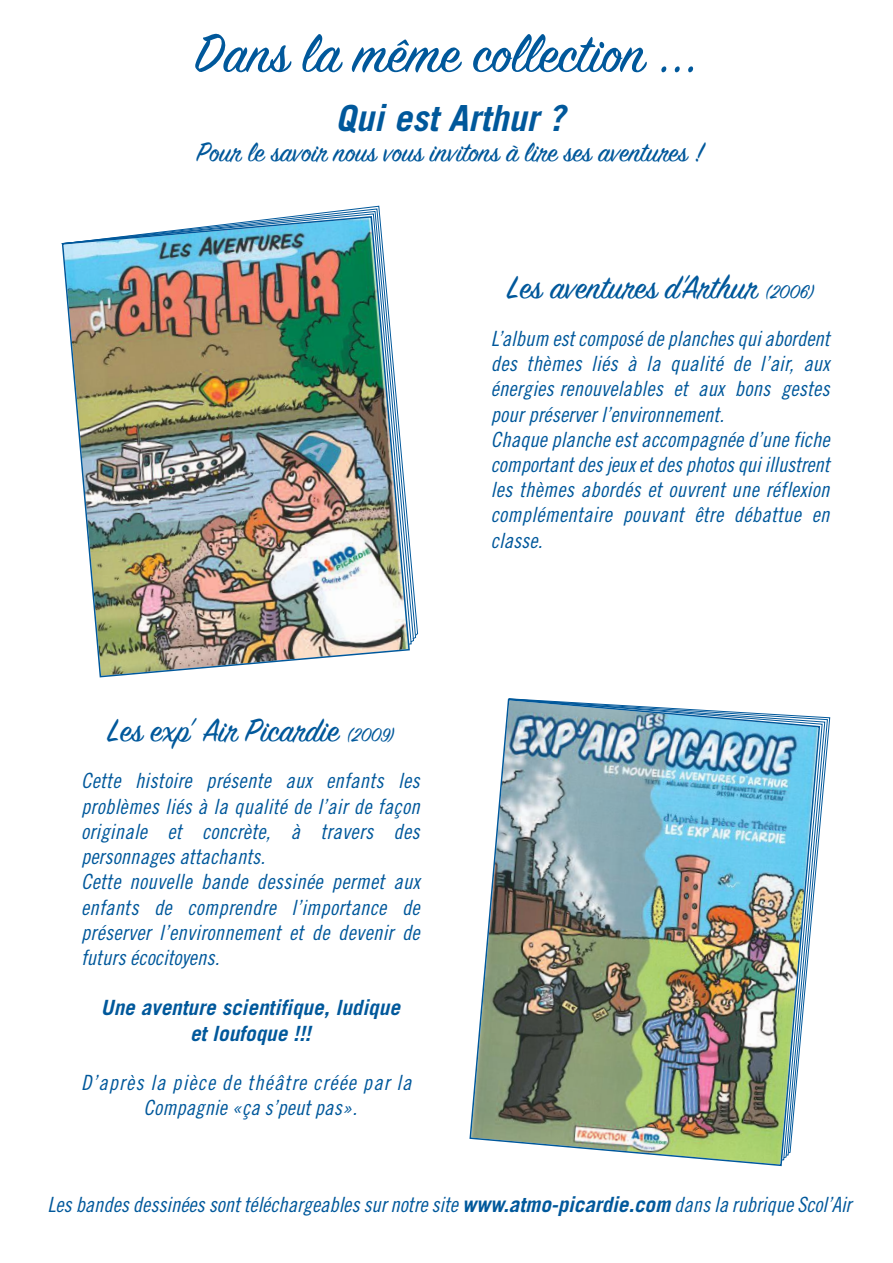
<style>
.page{position:relative;width:893px;height:1263px;background:#fff}
.page>*{position:absolute;margin:0;border:0;box-sizing:border-box;transform-origin:0 0}
.t1{font:60px "Sign Painter House Script";color:#00589b}
.t2{font:36px "Sign Painter House Script";color:#00589b}
.t3{font:italic 700 36px "Trade Gothic";letter-spacing:.005em;color:#00589b}
.t4{font:30px "Sign Painter House Script";color:#00589b}
.t5{font:21px/25.2px "Trade Gothic Cond Eighteen Obl";letter-spacing:.01em;color:#00589b}
.t6{font:21px/25.2px "Trade Gothic Cond Eighteen Obl";letter-spacing:.05em;color:#00589b;text-align:center}
.t7{font:italic 700 21px/25.2px "Trade Gothic";letter-spacing:.005em;color:#00589b;text-align:center}
.s1{font-size:21px}
.s2{font-family:"Trade Gothic";font-weight:700;font-style:italic}
</style>
<div class="page">
<svg style="left:469px;top:699px;width:314px;height:468px"></svg>
<svg style="left:301px;top:205px;width:117px;height:431px"></svg>
<img style="left:61px;top:215px;width:350px;height:463px">
<img style="left:508px;top:698px;width:322px;height:456px">
<h1 class="t1" style="left:194px;top:15px;width:505px">Dans la même collection ...</h1>
<h2 class="t3" style="left:336px;top:105px;width:231px">Qui est Arthur ?</h2>
<h3 class="t4" style="left:197px;top:133px;width:509px">Pour le savoir nous vous invitons à lire ses aventures !</h3>
<h2 class="t2" style="left:107px;top:707px;width:287px">Les exp’ Air Picardie <span class="s1">(2009)</span></h2>
<p class="t5" style="left:81px;top:770px;width:340px">Cette histoire présente aux enfants les problèmes liés à la qualité de l’air de façon originale et concrète, à travers des personnages attachants.<br>Cette nouvelle bande dessinée permet aux enfants de comprendre l’importance de préserver l’environnement et de devenir de futurs écocitoyens.</p>
<p class="t7" style="left:101px;top:997px;width:301px">Une aventure scientifique, ludique et loufoque !!!</p>
<p class="t6" style="left:81px;top:1071px;width:332px">D’après la pièce de théâtre créée par la<br>Compagnie «ça s’peut pas».</p>
<h2 class="t2" style="left:507px;top:265px;width:308px">Les aventures d’Arthur <span class="s1">(2006)</span></h2>
<p class="t5" style="left:491px;top:328px;width:340px">L’album est composé de planches qui abordent des thèmes liés à la qualité de l’air, aux énergies renouvelables et aux bons gestes pour préserver l’environnement.<br>Chaque planche est accompagnée d’une fiche comportant des jeux et des photos qui illustrent les thèmes abordés et ouvrent une réflexion complémentaire pouvant être débattue en classe.</p>
<p class="t5" style="left:47px;top:1193px;width:806px">Les bandes dessinées sont téléchargeables sur notre site <span class="s2">www.atmo-picardie.com</span> dans la rubrique Scol’Air</p>
</div>
